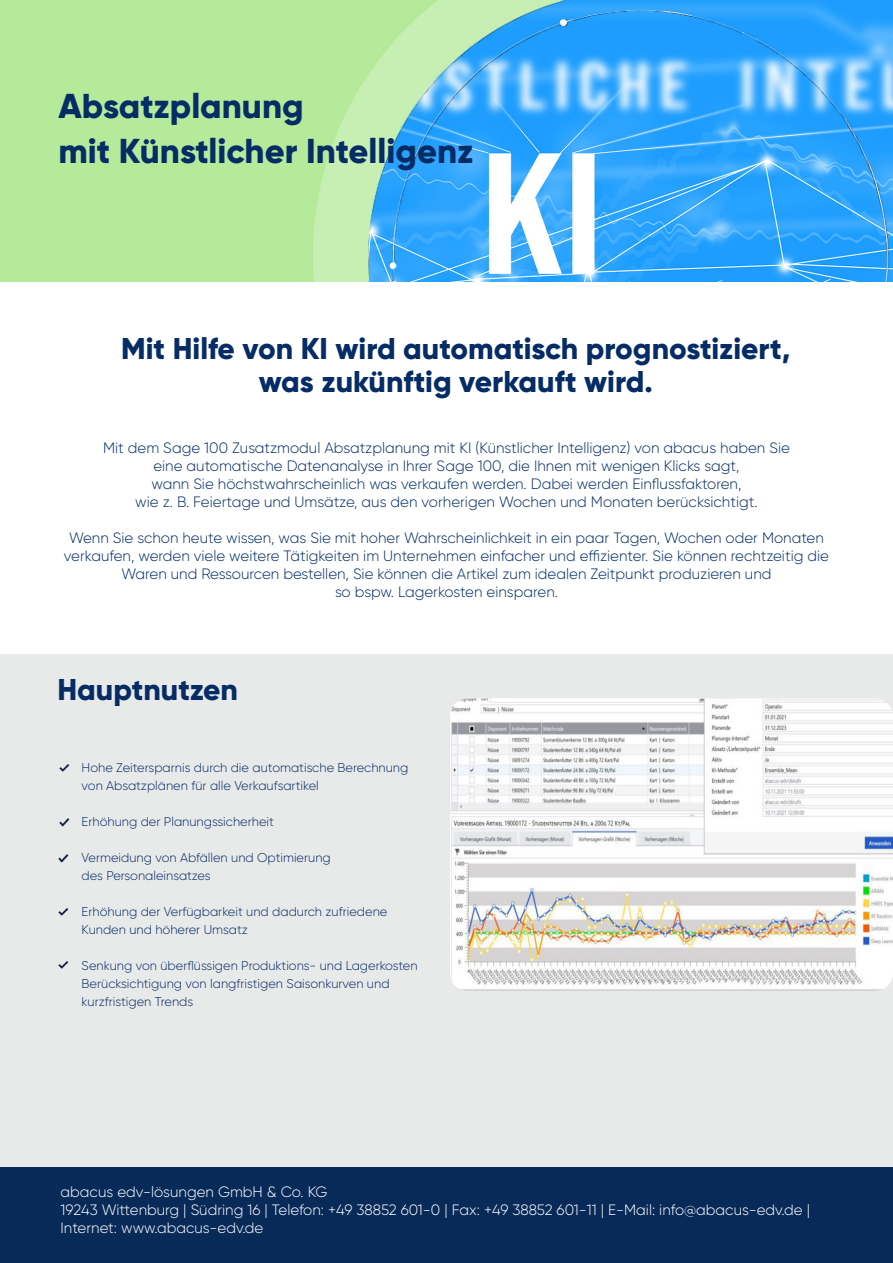
<style>
.page{position:relative;width:893px;height:1263px;background:#fff}
.page>*{position:absolute;margin:0;border:0;box-sizing:border-box;transform-origin:0 0}
.t1{font:800 34.5px/45px "Gilroy";color:#052c65}
.t2{font:800 30px/33px "Gilroy";color:#052c65;text-align:center}
.t3{font:300 15px/18px "Gilroy";color:#052c65;text-align:center}
.t4{font:300 15px/18px "Gilroy";color:#fff}
.t5{font:300 12.75px/18px "Gilroy";color:#052c65}
</style>
<div class="page">
<div style="left:0;top:654px;width:893px;height:513px;background:#e8e9e9"></div>
<img style="left:450px;top:698px;width:443px;height:293px">
<svg style="left:59px;top:764px;width:11px;height:8px"></svg>
<div style="left:0;top:1167px;width:893px;height:96px;background:#082a58"></div>
<img style="left:0;top:0;width:893px;height:281px">
<svg style="left:58px;top:854px;width:11px;height:9px"></svg>
<svg style="left:59px;top:818px;width:11px;height:9px"></svg>
<svg style="left:58px;top:908px;width:11px;height:8px"></svg>
<svg style="left:58px;top:961px;width:11px;height:8px"></svg>
<h1 class="t1" style="left:59px;top:84px;width:416px">Absatzplanung<br>mit Künstlicher Intelligenz</h1>
<h2 class="t2" style="left:121px;top:332px;width:671px">Mit Hilfe von KI wird automatisch prognostiziert, was zukünftig verkauft wird.</h2>
<p class="t3" style="left:103px;top:439px;width:688px">Mit dem Sage 100 Zusatzmodul Absatzplanung mit KI (Künstlicher Intelligenz) von abacus haben Sie eine automatische Datenanalyse in Ihrer Sage 100, die Ihnen mit wenigen Klicks sagt,<br>wann Sie höchstwahrscheinlich was verkaufen werden. Dabei werden Einflussfaktoren,<br>wie z. B. Feiertage und Umsätze, aus den vorherigen Wochen und Monaten berücksichtigt.</p>
<p class="t3" style="left:64px;top:529px;width:767px">Wenn Sie schon heute wissen, was Sie mit hoher Wahrscheinlichkeit in ein paar Tagen, Wochen oder Monaten verkaufen, werden viele weitere Tätigkeiten im Unternehmen einfacher und effizienter. Sie können rechtzeitig die Waren und Ressourcen bestellen, Sie können die Artikel zum idealen Zeitpunkt produzieren und<br>so bspw. Lagerkosten einsparen.</p>
<h2 class="t2" style="left:57px;top:673px;width:182px">Hauptnutzen</h2>
<p class="t5" style="left:82px;top:759px;width:328px">Hohe Zeitersparnis durch die automatische Berechnung von Absatzplänen für alle Verkaufsartikel</p>
<p class="t5" style="left:82px;top:813px;width:194px">Erhöhung der Planungssicherheit</p>
<p class="t5" style="left:82px;top:849px;width:251px">Vermeidung von Abfällen und Optimierung des Personaleinsatzes</p>
<p class="t5" style="left:82px;top:903px;width:307px">Erhöhung der Verfügbarkeit und dadurch zufriedene<br>Kunden und höherer Umsatz</p>
<p class="t5" style="left:82px;top:957px;width:337px">Senkung von überflüssigen Produktions- und Lagerkosten<br>Berücksichtigung von langfristigen Saisonkurven und kurzfristigen Trends</p>
<p class="t4" style="left:61px;top:1183px;width:751px">abacus edv-lösungen GmbH &amp; Co. KG<br>19243 Wittenburg | Südring 16 | Telefon: +49 38852 601-0 | Fax: +49 38852 601-11 | E-Mail: info@abacus-edv.de |<br>Internet: www.abacus-edv.de</p>
</div>
